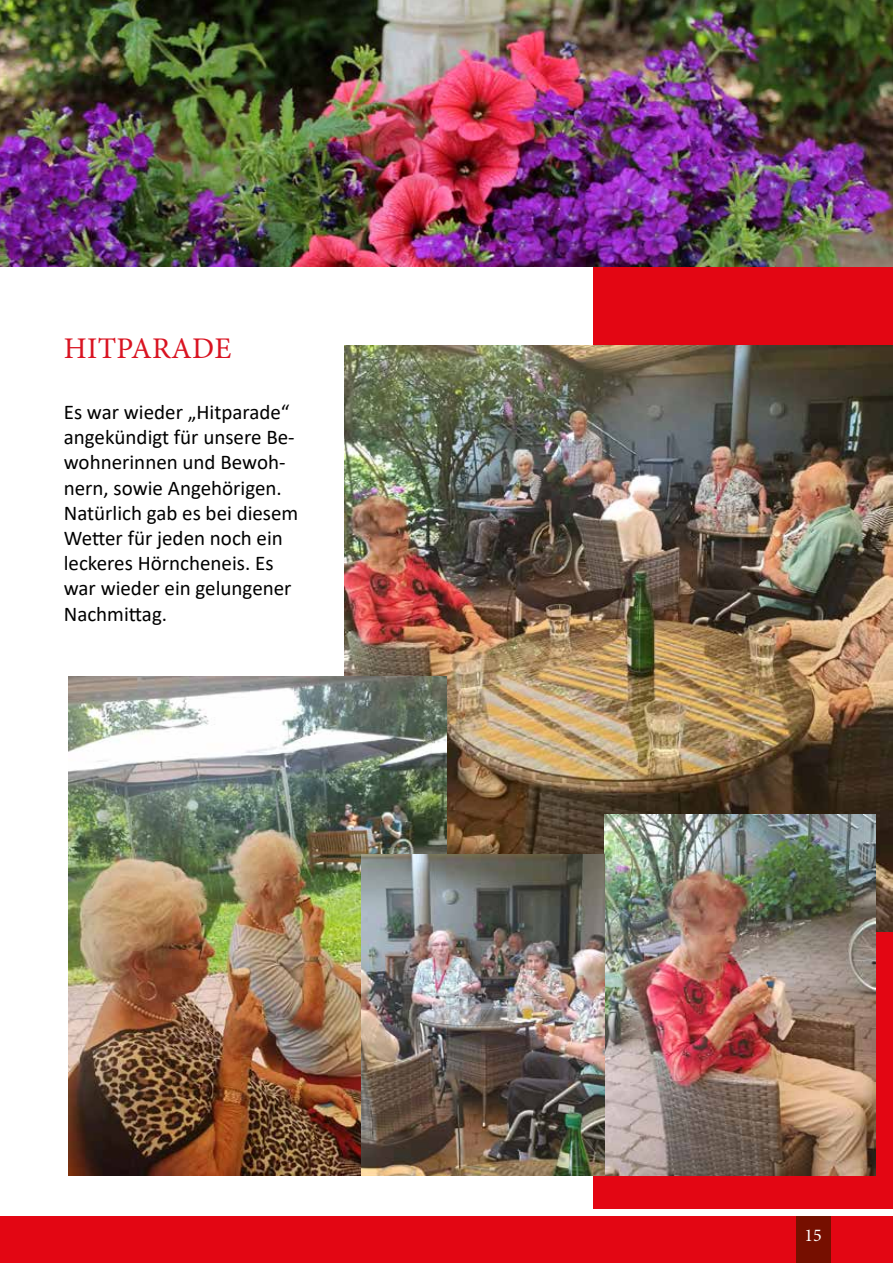
<style>
.page{position:relative;width:893px;height:1263px;background:#fff}
.page>*{position:absolute;margin:0;border:0;box-sizing:border-box;transform-origin:0 0}
.t1{font:30px "Minion Pro";letter-spacing:.01em;color:#d91321}
.t2{font:21px/25.2px "Calibri";color:#000}
.t3{font:18px "Minion Pro";color:#fff}
</style>
<div class="page">
<div style="left:0;top:1216px;width:893px;height:47px;background:#e30613"></div>
<hr style="left:0;top:0;width:1px;height:1263px;background:#f8f3e3">
<div style="left:796px;top:1216px;width:34px;height:47px;background:#760f00"></div>
<hr style="left:0;top:1216px;width:1px;height:47px;background:#760f00">
<hr style="left:0;top:323px;width:23px;height:2px;background:#fff">
<div style="left:594px;top:0;width:299px;height:1209px;background:#e30613"></div>
<img style="left:0;top:0;width:893px;height:267px">
<img style="left:344px;top:346px;width:549px;height:586px">
<img style="left:69px;top:676px;width:377px;height:500px">
<img style="left:604px;top:814px;width:272px;height:362px">
<img style="left:361px;top:854px;width:243px;height:322px">
<h1 class="t1" style="left:64px;top:328px;width:169px">HITPARADE</h1>
<p class="t2" style="left:64px;top:399px;width:236px">Es war wieder „Hitparade“ angekündigt für unsere Be&shy;wohnerinnen und Bewoh&shy;nern, sowie Angehörigen.<br>Natürlich gab es bei diesem<br>Wetter für jeden noch ein leckeres Hörncheneis. Es war wieder ein gelungener<br>Nachmittag.</p>
<p class="t3" style="left:805px;top:1223px;width:19px">15</p>
</div>
